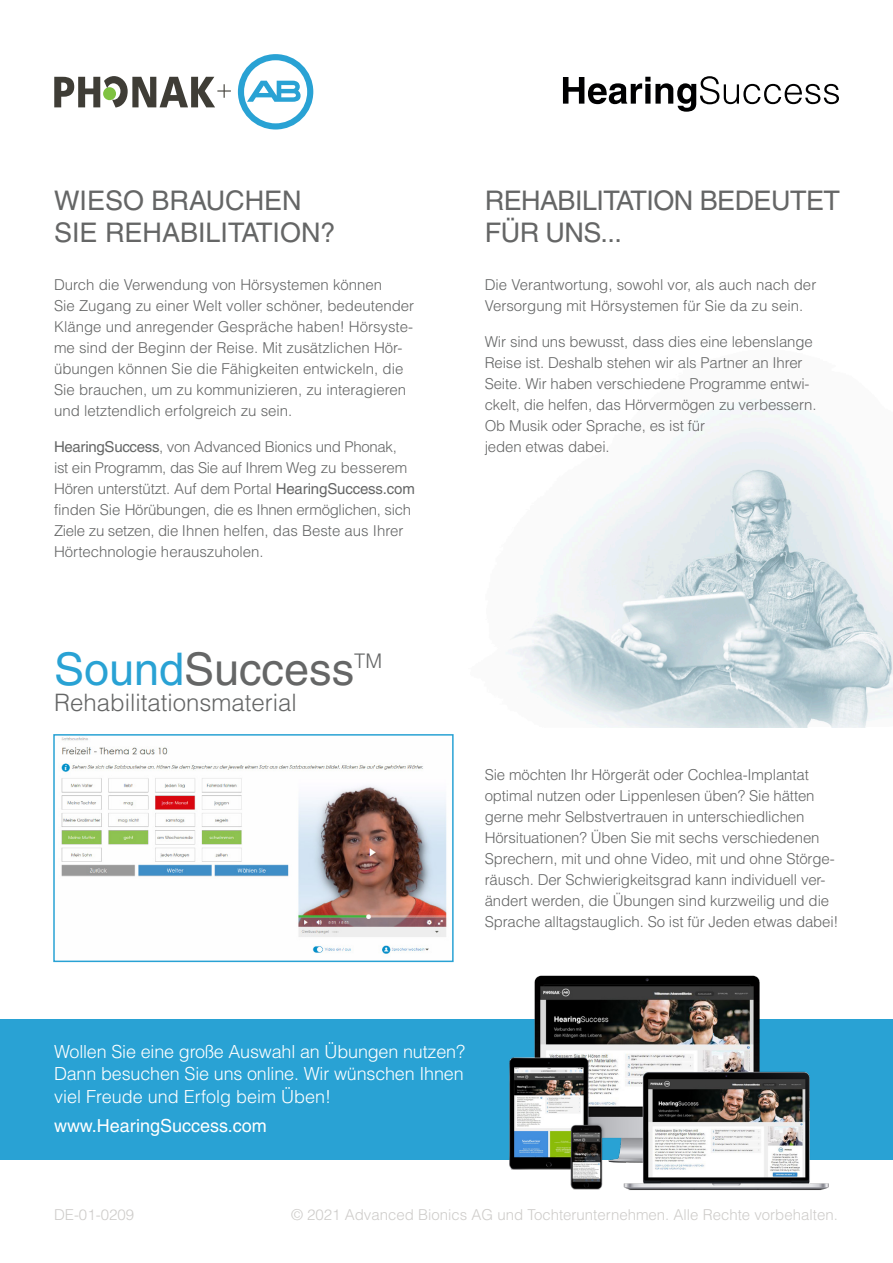
<style>
.page{position:relative;width:893px;height:1263px;background:#fff}
.page>*{position:absolute;margin:0;border:0;box-sizing:border-box;transform-origin:0 0}
.t1{font:45px "Helvetica LT Pro";color:#656666}
.t2{font:27px "Helvetica LT Pro";color:#656666}
.t3{font:27px "Helvetica LT Pro";letter-spacing:-.02em;color:#656666}
.t4{font:300 24px "Helvetica LT Pro";color:#656666}
.t5{font:300 20.1px "Helvetica LT Pro";color:#656666}
.t6{font:300 18px/23.4px "Helvetica LT Pro";letter-spacing:-.01em;color:#fff}
.t7{font:18px "Helvetica LT Pro";color:#fff}
.t8{font:300 15px/21px "Helvetica LT Pro";letter-spacing:-.01em;color:#656666}
.t9{font:300 15px "Helvetica LT Pro";color:#ceccca}
.s1{font-weight:400}
.s2{color:#29a2d4}
</style>
<div class="page">
<div style="left:0;top:1019px;width:893px;height:141px;background:#29a2d4"></div>
<img style="left:506px;top:399px;width:387px;height:328px">
<svg style="left:563px;top:76px;width:276px;height:36px"></svg>
<img style="left:61px;top:737px;width:386px;height:217px">
<div style="left:53px;top:734px;width:401px;height:228px;border:2px solid #29a2d4"></div>
<svg style="left:238px;top:54px;width:75px;height:76px"></svg>
<svg style="left:54px;top:76px;width:177px;height:32px"></svg>
<img style="left:509px;top:975px;width:320px;height:215px">
<p class="t2" style="left:54px;top:185px;width:249px">WIESO BRAUCHEN</p>
<p class="t2" style="left:54px;top:217px;width:283px">SIE REHABILITATION?</p>
<p class="t8" style="left:54px;top:274px;width:330px">Durch die Verwendung von Hörsystemen können</p>
<p class="t8" style="left:54px;top:295px;width:362px">Sie Zugang zu einer Welt voller schöner, bedeutender Klänge und anregender Gespräche haben! Hörsyste&shy;me sind der Beginn der Reise. Mit zusätzlichen Hör&shy;übungen können Sie die Fähigkeiten entwickeln, die Sie brauchen, um zu kommunizieren, zu interagieren und letztendlich erfolgreich zu sein.</p>
<p class="t8" style="left:54px;top:436px;width:362px"><span class="s1">HearingSuccess</span>, von Advanced Bionics und Phonak, ist ein Programm, das Sie auf Ihrem Weg zu besserem Hören unterstützt. Auf dem Portal <span class="s1">HearingSuccess.com </span>finden Sie Hörübungen, die es Ihnen ermöglichen, sich Ziele zu setzen, die Ihnen helfen, das Beste aus Ihrer Hörtechnologie herauszuholen.</p>
<p class="t1" style="left:54px;top:643px;width:302px"><span class="s2">Sound</span>Success</p>
<p class="t5" style="left:354px;top:648px;width:29px">TM</p>
<p class="t4" style="left:54px;top:688px;width:244px">Rehabilitationsmaterial</p>
<p class="t3" style="left:485px;top:185px;width:357px">REHABILITATION BEDEUTET</p>
<p class="t3" style="left:485px;top:217px;width:139px">FÜR UNS...</p>
<p class="t8" style="left:485px;top:274px;width:333px">Die Verantwortung, sowohl vor, als auch nach der<br>Versorgung mit Hörsystemen für Sie da zu sein.</p>
<p class="t8" style="left:485px;top:331px;width:333px">Wir sind uns bewusst, dass dies eine lebenslange Reise ist. Deshalb stehen wir als Partner an Ihrer Seite. Wir haben verschiedene Programme entwi&shy;ckelt, die helfen, das Hörvermögen zu verbessern.<br>Ob Musik oder Sprache, es ist für</p>
<p class="t8" style="left:485px;top:436px;width:126px">jeden etwas dabei.</p>
<p class="t8" style="left:485px;top:764px;width:355px">Sie möchten Ihr Hörgerät oder Cochlea-Implantat optimal nutzen oder Lippenlesen üben? Sie hätten gerne mehr Selbstvertrauen in unterschiedlichen Hörsituationen? Üben Sie mit sechs verschiedenen Sprechern, mit und ohne Video, mit und ohne Störge&shy;räusch. Der Schwierigkeitsgrad kann individuell ver&shy;ändert werden, die Übungen sind kurzweilig und die Sprache alltagstauglich. So ist für Jeden etwas dabei!</p>
<p class="t6" style="left:54px;top:1040px;width:413px">Wollen Sie eine große Auswahl an Übungen nutzen?</p>
<p class="t6" style="left:54px;top:1061px;width:411px">Dann besuchen Sie uns online. Wir wünschen Ihnen viel Freude und Erfolg beim Üben!</p>
<p class="t7" style="left:54px;top:1115px;width:214px">www.HearingSuccess.com</p>
<p class="t9" style="left:54px;top:1206px;width:82px">DE-01-0209</p>
<p class="t9" style="left:291px;top:1206px;width:548px">© 2021 Advanced Bionics AG und Tochterunternehmen. Alle Rechte vorbehalten.</p>
</div>
